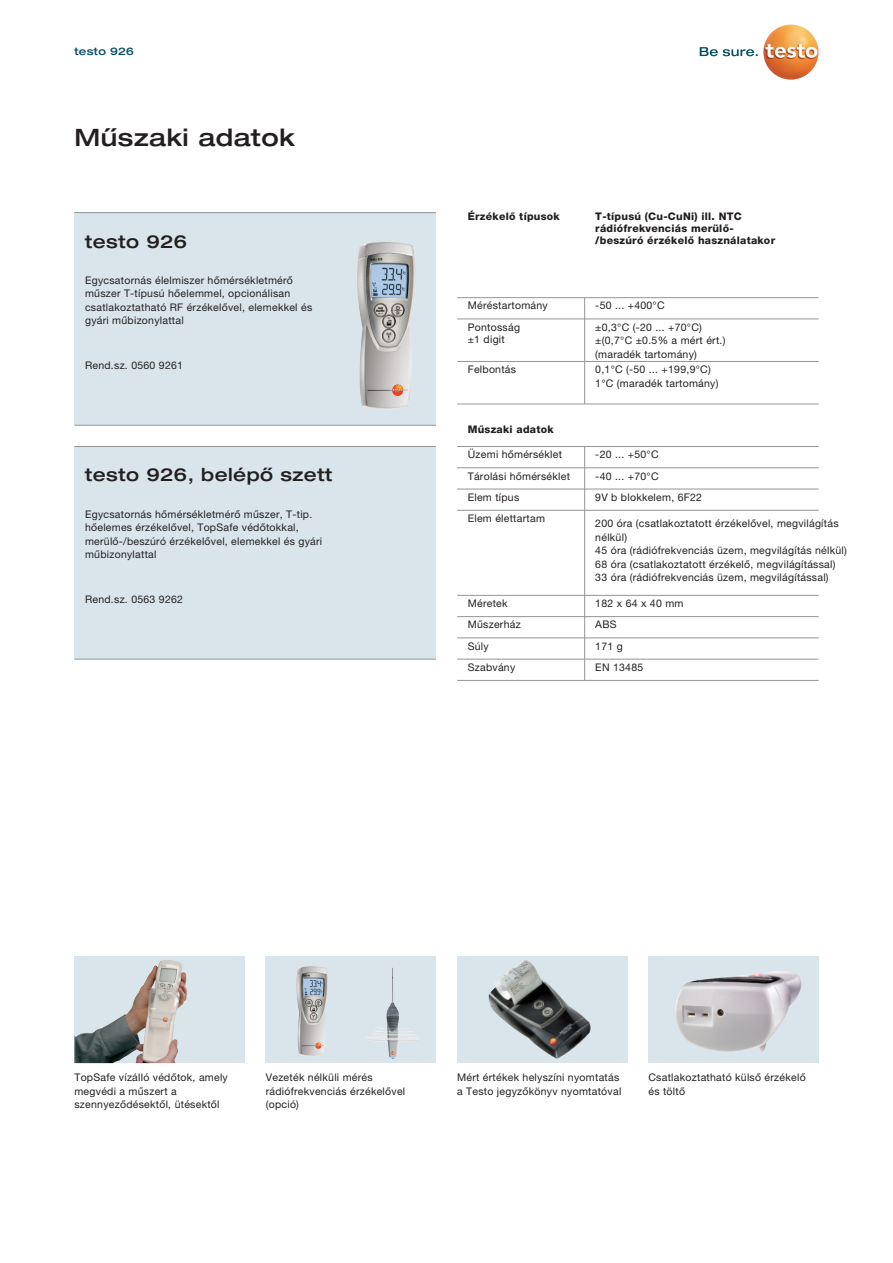
<style>
.page{position:relative;width:893px;height:1263px;background:#fff}
.page>*{position:absolute;margin:0;border:0;box-sizing:border-box;transform-origin:0 0}
.DS_Headline_16{font:500 expanded 24px "Helvetica Neue LTW1 G";letter-spacing:.025em;color:#231f20}
.DS_Subline{font:500 expanded 18px "Helvetica Neue LTW1 G";letter-spacing:.025em;color:#231f20}
.DS_Copy_7{font:10.5px/13.5px "Helvetica Neue LTW1 G";letter-spacing:.025em;color:#231f20}
.DS_Table_Head{font:800 10.5px "Helvetica Neue LTW1 G";letter-spacing:.025em;color:#231f20}
.DS_Table_left{font:10.5px "Helvetica Neue LTW1 G";letter-spacing:.025em;color:#231f20}
.DS_Rubrik{font:500 expanded 10.5px "Helvetica Neue LTW1 G";letter-spacing:.025em;color:#074f64}
</style>
<div class="page">
<div style="left:74px;top:446px;width:362px;height:213px;background:#d9e5eb"></div>
<hr style="left:74px;top:446px;width:362px;height:1px;background:#939598">
<hr style="left:74px;top:659px;width:362px;height:1px;background:#939598">
<div style="left:74px;top:213px;width:362px;height:212px;background:#d9e5eb"></div>
<hr style="left:74px;top:212px;width:362px;height:1px;background:#939598">
<hr style="left:74px;top:425px;width:362px;height:1px;background:#939598">
<img style="left:357px;top:241px;width:59px;height:169px">
<div style="left:74px;top:957px;width:170px;height:106px;background:#d9e5eb"></div>
<img style="left:74px;top:960px;width:113px;height:103px">
<div style="left:457px;top:957px;width:170px;height:106px;background:#d9e5eb"></div>
<img style="left:489px;top:960px;width:102px;height:99px">
<div style="left:648px;top:957px;width:171px;height:106px;background:#d9e5eb"></div>
<img style="left:675px;top:971px;width:126px;height:81px">
<div style="left:266px;top:957px;width:170px;height:106px;background:#d9e5eb"></div>
<img style="left:296px;top:966px;width:32px;height:90px">
<img style="left:367px;top:967px;width:26px;height:91px">
<svg style="left:700px;top:47px;width:58px;height:9px"></svg>
<img style="left:763px;top:24px;width:56px;height:56px;border-radius:28px">
<hr style="left:457px;top:446px;width:362px;height:1px;background:#939598">
<hr style="left:457px;top:467px;width:362px;height:1px;background:#939598">
<hr style="left:457px;top:489px;width:362px;height:1px;background:#939598">
<hr style="left:457px;top:510px;width:362px;height:1px;background:#939598">
<hr style="left:457px;top:595px;width:362px;height:1px;background:#939598">
<hr style="left:457px;top:616px;width:362px;height:1px;background:#939598">
<hr style="left:457px;top:637px;width:362px;height:1px;background:#939598">
<hr style="left:457px;top:659px;width:362px;height:1px;background:#939598">
<hr style="left:584px;top:446px;width:1px;height:234px;background:#939598">
<hr style="left:457px;top:297px;width:362px;height:1px;background:#939598">
<hr style="left:584px;top:298px;width:1px;height:106px;background:#939598">
<hr style="left:457px;top:319px;width:362px;height:1px;background:#939598">
<hr style="left:457px;top:361px;width:362px;height:1px;background:#939598">
<hr style="left:457px;top:404px;width:362px;height:1px;background:#939598">
<hr style="left:457px;top:680px;width:362px;height:1px;background:#939598">
<p class="DS_Rubrik" style="left:74px;top:44px;width:61px">testo 926</p>
<p class="DS_Headline_16" style="left:74px;top:122px;width:222px">Műszaki adatok</p>
<p class="DS_Subline" style="left:85px;top:230px;width:104px">testo 926</p>
<p class="DS_Copy_7" style="left:85px;top:273px;width:209px">Egycsatornás élelmiszer hőmérsékletmérő</p>
<p class="DS_Copy_7" style="left:85px;top:287px;width:207px">műszer T-típusú hőelemmel, opcionálisan</p>
<p class="DS_Copy_7" style="left:85px;top:300px;width:229px">csatlakoztatható RF érzékelővel, elemekkel és</p>
<p class="DS_Copy_7" style="left:85px;top:314px;width:100px">gyári műbizonylattal</p>
<p class="DS_Copy_7" style="left:85px;top:358px;width:100px">Rend.sz. 0560 9261</p>
<p class="DS_Subline" style="left:85px;top:463px;width:249px">testo 926, belépő szett</p>
<p class="DS_Copy_7" style="left:85px;top:507px;width:229px">Egycsatornás hőmérsékletmérő műszer, T-tip.</p>
<p class="DS_Copy_7" style="left:85px;top:521px;width:215px">hőelemes érzékelővel, TopSafe védőtokkal,</p>
<p class="DS_Copy_7" style="left:85px;top:534px;width:239px">merülő-/beszúró érzékelővel, elemekkel és gyári</p>
<p class="DS_Copy_7" style="left:85px;top:548px;width:73px">műbizonylattal</p>
<p class="DS_Copy_7" style="left:85px;top:592px;width:100px">Rend.sz. 0563 9262</p>
<p class="DS_Table_Head" style="left:468px;top:210px;width:94px">Érzékelő típusok</p>
<p class="DS_Table_Head" style="left:595px;top:210px;width:148px">T-típusú (Cu-CuNi) ill. NTC</p>
<p class="DS_Table_Head" style="left:595px;top:222px;width:140px">rádiófrekvenciás merülő-</p>
<p class="DS_Table_Head" style="left:595px;top:234px;width:181px">/beszúró érzékelő használatakor</p>
<p class="DS_Table_left" style="left:468px;top:299px;width:82px">Méréstartomány</p>
<p class="DS_Table_left" style="left:468px;top:320px;width:54px">Pontosság</p>
<p class="DS_Table_left" style="left:468px;top:332px;width:39px">±1 digit</p>
<p class="DS_Table_left" style="left:468px;top:363px;width:50px">Felbontás</p>
<p class="DS_Copy_7" style="left:595px;top:299px;width:71px">-50 ... +400°C</p>
<p class="DS_Copy_7" style="left:595px;top:320px;width:108px">±0,3°C (-20 ... +70°C)</p>
<p class="DS_Copy_7" style="left:595px;top:334px;width:132px">±(0,7°C ±0.5% a mért ért.)</p>
<p class="DS_Copy_7" style="left:595px;top:347px;width:103px">(maradék tartomány)</p>
<p class="DS_Copy_7" style="left:595px;top:363px;width:117px">0,1°C (-50 ... +199,9°C)</p>
<p class="DS_Copy_7" style="left:595px;top:376px;width:125px">1°C (maradék tartomány)</p>
<p class="DS_Table_Head" style="left:468px;top:423px;width:87px">Műszaki adatok</p>
<p class="DS_Copy_7" style="left:468px;top:448px;width:96px">Üzemi hőmérséklet</p>
<p class="DS_Copy_7" style="left:595px;top:448px;width:65px">-20 ... +50°C</p>
<p class="DS_Copy_7" style="left:468px;top:469px;width:104px">Tárolási hőmérséklet</p>
<p class="DS_Copy_7" style="left:595px;top:469px;width:65px">-40 ... +70°C</p>
<p class="DS_Copy_7" style="left:468px;top:490px;width:53px">Elem típus</p>
<p class="DS_Copy_7" style="left:595px;top:490px;width:108px">9V b blokkelem, 6F22</p>
<p class="DS_Copy_7" style="left:468px;top:511px;width:79px">Elem élettartam</p>
<p class="DS_Copy_7" style="left:595px;top:517px;width:253px">200 óra (csatlakoztatott érzékelővel, megvilágítás nélkül)<br>45 óra (rádiófrekvenciás üzem, megvilágítás nélkül)<br>68 óra (csatlakoztatott érzékelő, megvilágítással)</p>
<p class="DS_Copy_7" style="left:595px;top:571px;width:235px">33 óra (rádiófrekvenciás üzem, megvilágítással)</p>
<p class="DS_Copy_7" style="left:468px;top:596px;width:41px">Méretek</p>
<p class="DS_Copy_7" style="left:595px;top:596px;width:90px">182 x 64 x 40 mm</p>
<p class="DS_Copy_7" style="left:468px;top:618px;width:55px">Műszerház</p>
<p class="DS_Copy_7" style="left:595px;top:618px;width:23px">ABS</p>
<p class="DS_Copy_7" style="left:468px;top:639px;width:23px">Súly</p>
<p class="DS_Copy_7" style="left:595px;top:639px;width:29px">171 g</p>
<p class="DS_Copy_7" style="left:468px;top:660px;width:49px">Szabvány</p>
<p class="DS_Copy_7" style="left:595px;top:660px;width:49px">EN 13485</p>
<p class="DS_Copy_7" style="left:74px;top:1071px;width:155px">TopSafe vízálló védőtok, amely</p>
<p class="DS_Copy_7" style="left:74px;top:1084px;width:104px">megvédi a műszert a</p>
<p class="DS_Copy_7" style="left:74px;top:1098px;width:147px">szennyeződésektől, ütésektől</p>
<p class="DS_Copy_7" style="left:266px;top:1071px;width:108px">Vezeték nélküli mérés</p>
<p class="DS_Copy_7" style="left:266px;top:1084px;width:141px">rádiófrekvenciás érzékelővel</p>
<p class="DS_Copy_7" style="left:266px;top:1098px;width:35px">(opció)</p>
<p class="DS_Copy_7" style="left:457px;top:1071px;width:164px">Mért értékek helyszíni nyomtatás</p>
<p class="DS_Copy_7" style="left:457px;top:1084px;width:166px">a Testo jegyzőkönyv nyomtatóval</p>
<p class="DS_Copy_7" style="left:648px;top:1071px;width:159px">Csatlakoztatható külső érzékelő</p>
<p class="DS_Copy_7" style="left:648px;top:1084px;width:38px">és töltő</p>
</div>
